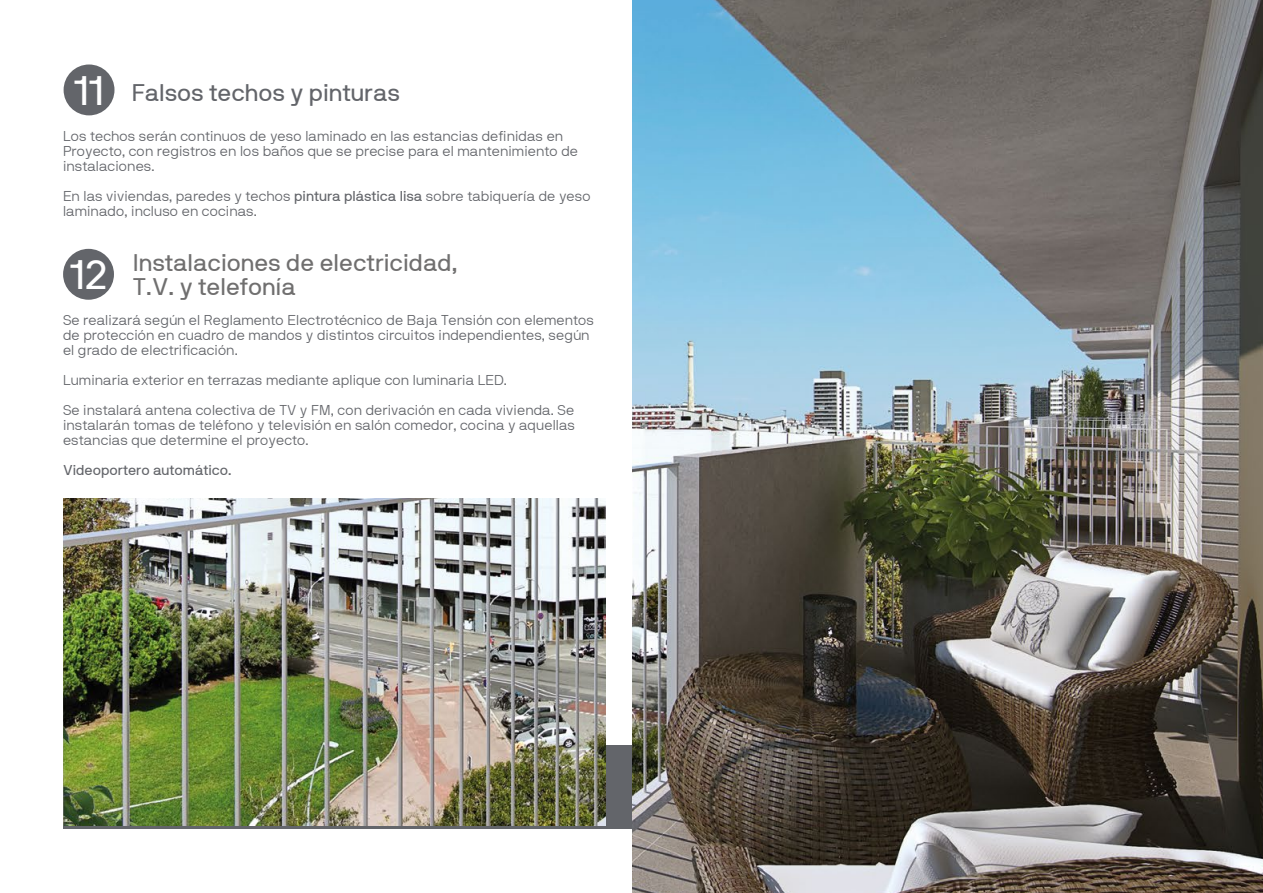
<style>
.page{position:relative;width:1263px;height:893px;background:#fff}
.page>*{position:absolute;margin:0;border:0;box-sizing:border-box;transform-origin:0 0}
.t1{font:41.1px "NB International Regular Webfont";color:#fff}
.t2{font:24px/24px "NB International Regular Webfont";color:#706f6f}
.t3{font:24px "NB International Regular Webfont";color:#63656a}
.t4{font:14.25px/15px "NB International Light Webfont";color:#63656a}
.t5{font:14.25px "NB International Regular Webfont";color:#63656a}
.s1{font-family:"NB International Regular Webfont"}
.s2{font-size:41.1px;color:#fff}
</style>
<div class="page">
<svg style="left:63px;top:745px;width:569px;height:83px;fill:#63656a"></svg>
<div style="left:64px;top:64px;width:50px;height:51px;background:#63656a;border-radius:50%"></div>
<div style="left:63px;top:249px;width:51px;height:51px;background:#63656a;border-radius:50%"></div>
<img style="left:632px;top:0;width:631px;height:893px">
<img style="left:64px;top:499px;width:542px;height:326px">
<h1 class="t1" style="left:74px;top:67px;width:32px">11</h1>
<h2 class="t3" style="left:132px;top:80px;width:269px">Falsos techos y pinturas</h2>
<p class="t4" style="left:63px;top:128px;width:517px">Los techos serán continuos de yeso laminado en las estancias definidas en<br>Proyecto, con registros en los baños que se precise para el mantenimiento de instalaciones.</p>
<p class="t4" style="left:63px;top:188px;width:529px">En las viviendas, paredes y techos <span class="s1">pintura plástica lisa</span> sobre tabiquería de yeso laminado, incluso en cocinas.</p>
<h2 class="t2" style="left:133px;top:251px;width:326px;text-indent:-63px"><span class="s2">12</span> Instalaciones de electricidad,<br>T.V. y telefonía</h2>
<p class="t4" style="left:63px;top:312px;width:533px">Se realizará según el Reglamento Electrotécnico de Baja Tensión con elementos de protección en cuadro de mandos y distintos circuitos independientes, según el grado de electrificación.</p>
<p class="t4" style="left:63px;top:365px;width:513px;line-height:30px">Luminaria exterior en terrazas mediante aplique con luminaria LED.<br>Se instalará antena colectiva de TV y FM, con derivación en cada vivienda. Se</p>
<p class="t4" style="left:63px;top:417px;width:514px">instalarán tomas de teléfono y televisión en salón comedor, cocina y aquellas estancias que determine el proyecto.</p>
<p class="t5" style="left:63px;top:462px;width:170px">Videoportero automático.</p>
</div>
